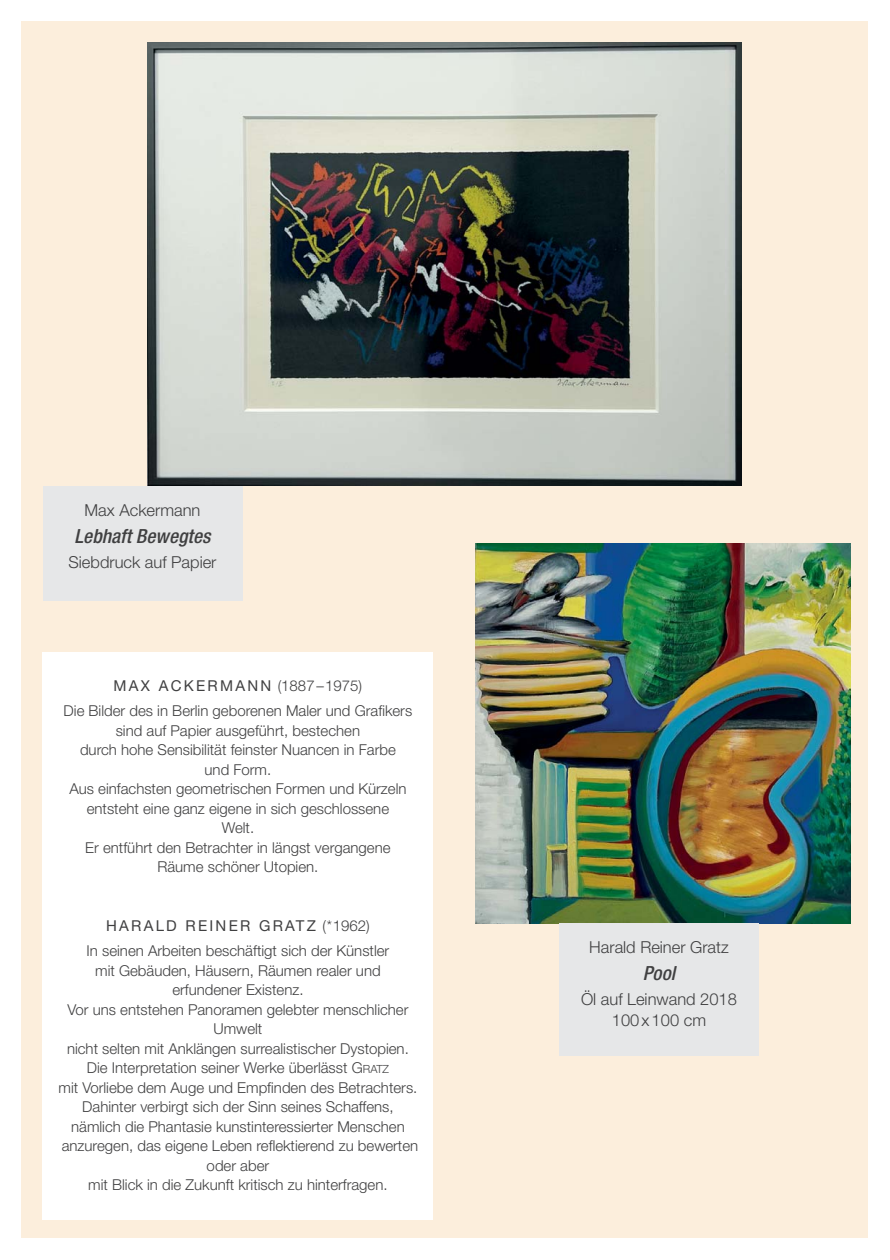
<style>
.page{position:relative;width:890px;height:1260px;background:#fff}
.page>*{position:absolute;margin:0;border:0;box-sizing:border-box;transform-origin:0 0}
.t1{font:italic 500 condensed 19.5px "Helvetica Neue";color:#404041}
.t2{font:300 16.5px/21px "Helvetica Neue";color:#404041;text-align:center}
.t3{font:300 15px/19.5px "Helvetica Neue";color:#404041;text-align:center}
.s1{font-weight:400}
.s2{font-size:11.25px}
</style>
<div class="page">
<div style="left:21px;top:21px;width:846px;height:1217px;background:#fceedc"></div>
<img style="left:475px;top:543px;width:375px;height:380px">
<div style="left:43px;top:653px;width:390px;height:567px;background:#fff"></div>
<img style="left:148px;top:43px;width:593px;height:443px">
<div style="left:43px;top:487px;width:199px;height:114px;background:#e6e7e8"></div>
<div style="left:559px;top:923px;width:200px;height:133px;background:#e6e7e8"></div>
<p class="t2" style="left:85px;top:502px;width:117px">Max Ackermann</p>
<h1 class="t1" style="left:75px;top:529px;width:141px">Lebhaft Bewegtes</h1>
<p class="t2" style="left:68px;top:554px;width:149px">Siebdruck auf Papier</p>
<p class="t3" style="left:64px;top:674px;width:350px;line-height:25.5px"><span class="s1">MAX ACKERMANN</span> (1887–1975)<br>Die Bilder des in Berlin geborenen Maler und Grafikers</p>
<p class="t3" style="left:69px;top:722px;width:339px">sind auf Papier ausgeführt, bestechen<br>durch hohe Sensibilität feinster Nuancen in Farbe und Form.<br>Aus einfachsten geometrischen Formen und Kürzeln entsteht eine ganz eigene in sich geschlossene Welt.<br>Er entführt den Betrachter in längst vergangene Räume schöner Utopien.</p>
<p class="t3" style="left:87px;top:914px;width:304px;line-height:25.5px"><span class="s1">HARALD REINER GRATZ</span> (*1962)<br>In seinen Arbeiten beschäftigt sich der Künstler</p>
<p class="t3" style="left:58px;top:962px;width:361px">mit Gebäuden, Häusern, Räumen realer und<br>erfundener Existenz.<br>Vor uns entstehen Panoramen gelebter menschlicher Umwelt<br>nicht selten mit Anklängen surrealistischer Dystopien.<br>Die Interpretation seiner Werke überlässt G<span class="s2">RATZ<br></span>mit Vorliebe dem Auge und Empfinden des Betrachters.<br>Dahinter verbirgt sich der Sinn seines Schaffens, nämlich die Phantasie kunstinteressierter Menschen anzuregen, das eigene Leben reflektierend zu bewerten oder aber<br>mit Blick in die Zukunft kritisch zu hinterfragen.</p>
<p class="t2" style="left:589px;top:938px;width:141px">Harald Reiner Gratz</p>
<h1 class="t1" style="left:642px;top:966px;width:38px">Pool</h1>
<p class="t2" style="left:581px;top:990px;width:157px">Öl auf Leinwand 2018<br>100x100 cm</p>
</div>
